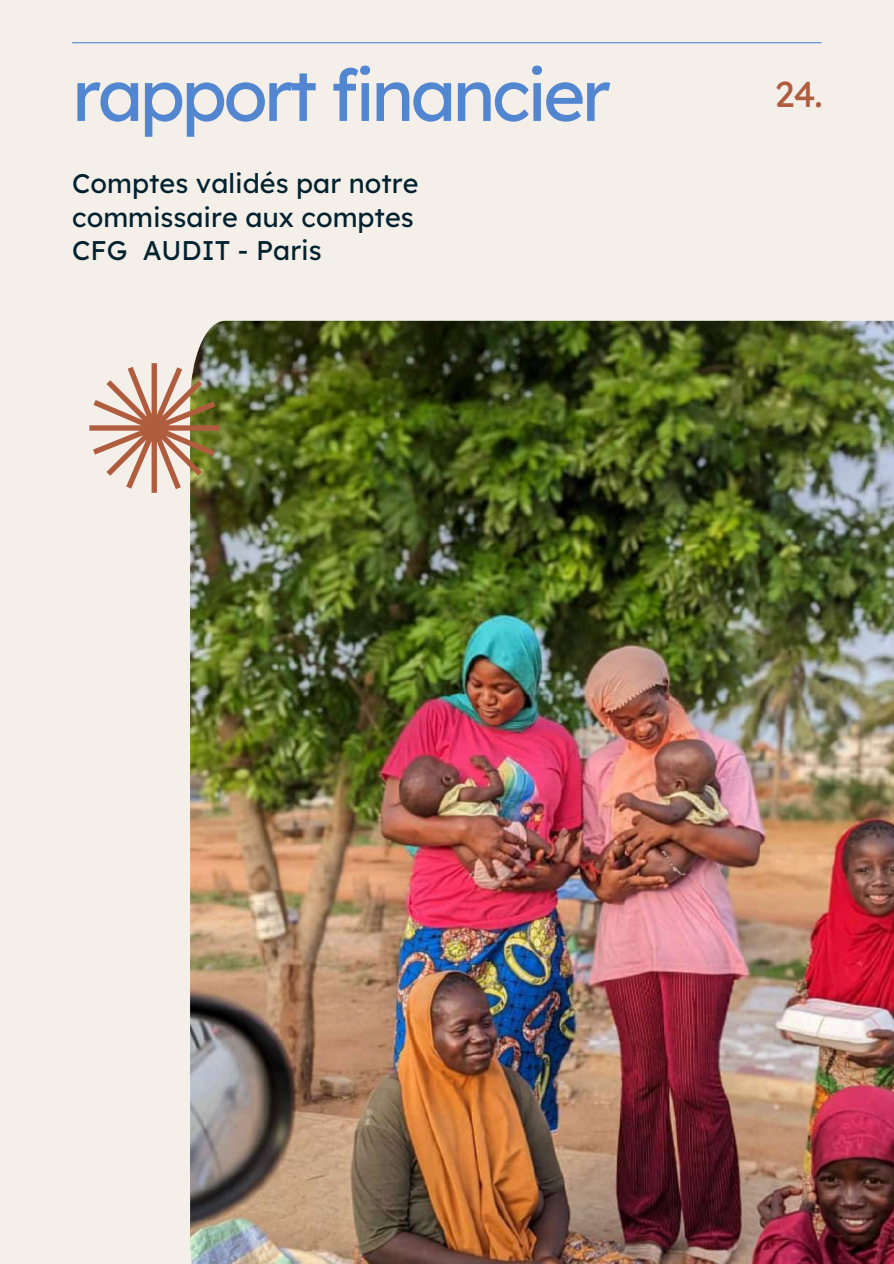
<style>
.page{position:relative;width:894px;height:1264px;background:#fff}
.page>*{position:absolute;margin:0;border:0;box-sizing:border-box;transform-origin:0 0}
.t1{font:72px "Lexend Deca";letter-spacing:-.05em;color:#5386d1}
.t2{font:36px "Lexend Deca";color:#b05c3e}
.t3{font:27px/33.8px "Lexend Deca";color:#032230}
</style>
<div class="page">
<div style="left:0;top:0;width:893px;height:1263px;background:#f4f0e9"></div>
<hr style="left:72px;top:42px;width:749px;height:1px;background:#5386d1">
<img style="left:190px;top:321px;width:703px;height:942px">
<svg style="left:89px;top:363px;width:130px;height:129px"></svg>
<h1 class="t1" style="left:72px;top:49px;width:540px">rapport financier</h1>
<p class="t3" style="left:72px;top:166px;width:348px">Comptes validés par notre commissaire aux comptes<br>CFG AUDIT - Paris</p>
<h2 class="t2" style="left:774px;top:71px;width:50px">24.</h2>
</div>
